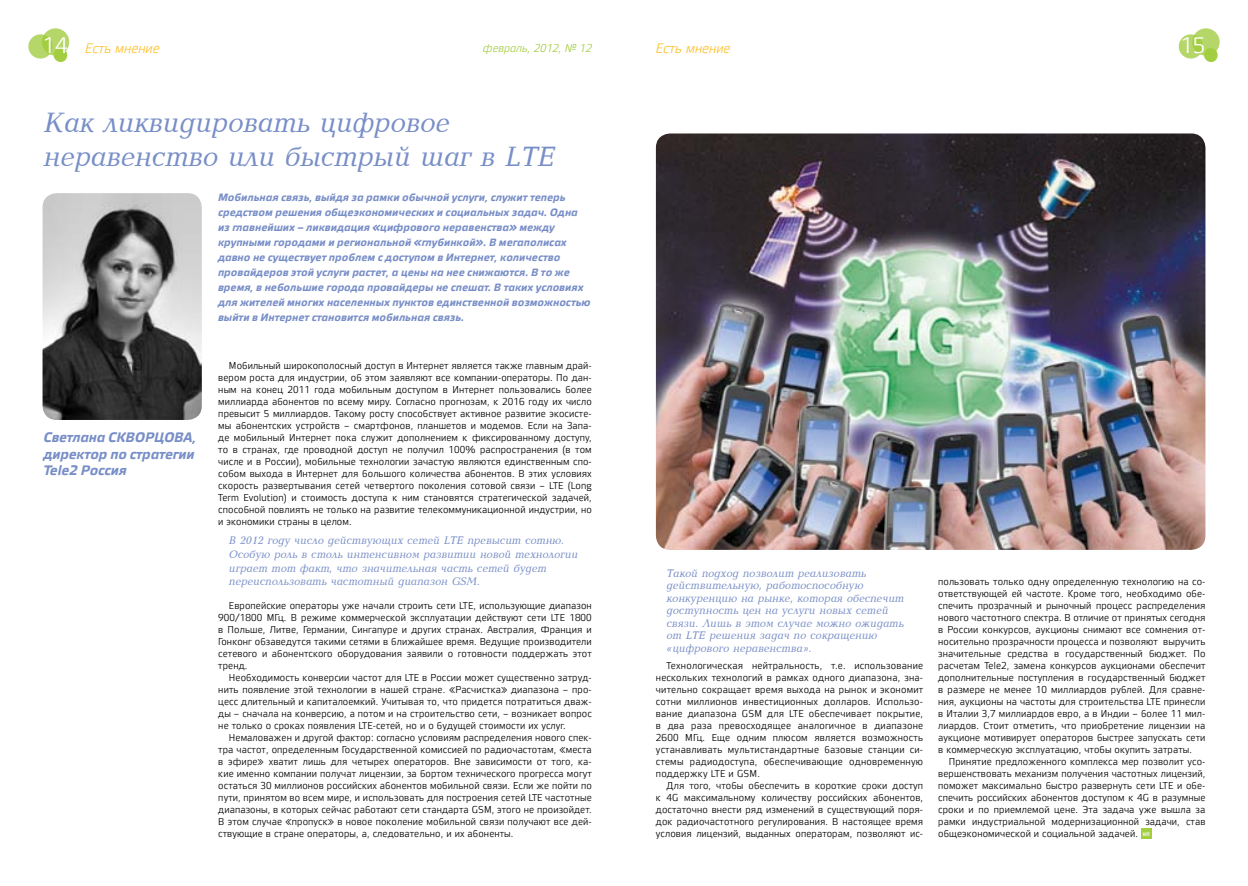
<style>
.page{position:relative;width:1248px;height:886px;background:#fff}
.page>*{position:absolute;margin:0;border:0;box-sizing:border-box;transform-origin:0 0}
.t1{font:italic 28.75px/34.5px "Baltica";letter-spacing:-.01em;color:#788ec7}
.t2{font:22.5px "Vida 31 Pro";color:#fff}
.t3{font:italic 700 13.75px/16.5px "Vida 32 Pro";letter-spacing:-.01em;color:#788ec7}
.t4{font:italic 13.75px "Vida 31 Pro";color:#fec232}
.t5{font:italic 11.25px/12.5px "Baltica";color:#788ec7}
.t6{font:italic 11.25px "Vida 31 Pro";color:#a3ce42}
.t7{font:italic 700 10.62px/15px "Vida 32 Pro";color:#788ec7}
.t8{font:10px/12px "Vida 31 Pro";letter-spacing:.01em;color:#000;text-align:justify}
.s1{font-style:normal;font-size:22.5px;color:#fff}
.s2{font-family:"Vida 32 Pro";font-weight:700;font-size:5px;color:#fff}
</style>
<div class="page">
<svg style="left:1178px;top:28px;width:42px;height:34px"></svg>
<svg style="left:28px;top:28px;width:42px;height:34px"></svg>
<img style="left:43px;top:193px;width:159px;height:227px">
<img style="left:656px;top:133px;width:549px;height:417px">
<div style="left:1140px;top:828px;width:11px;height:11px;background:#a3ce42"></div>
<h3 class="t4" style="left:43px;top:38px;width:119px"><span class="s1">14</span> Есть мнение</h3>
<p class="t6" style="left:483px;top:40px;width:111px">февраль, 2012, № 12</p>
<h3 class="t4" style="left:656px;top:38px;width:76px">Есть мнение</h3>
<h2 class="t2" style="left:1180px;top:29px;width:26px">15</h2>
<h1 class="t1" style="left:43px;top:106px;width:512px">Как ликвидировать цифровое неравенство или быстрый шаг в LTE</h1>
<h3 class="t3" style="left:43px;top:428px;width:154px">Светлана СКВОРЦОВА, директор по стратегии<br>Tele2 Россия</h3>
<p class="t7" style="left:218px;top:189px;width:374px">Мобильная связь, выйдя за рамки обычной услуги, служит теперь средством решения общеэкономических и социальных задач. Одна из главнейших – ликвидация «цифрового неравенства» между крупными городами и региональной «глубинкой». В мегаполисах давно не существует проблем с доступом в Интернет, количество провайдеров этой услуги растет, а цены на нее снижаются. В то же время, в небольшие города провайдеры не спешат. В таких условиях для жителей многих населенных пунктов единственной возможностью выйти в Интернет становится мобильная связь.</p>
<p class="t8" style="left:218px;top:359px;width:375px;text-indent:11px">Мобильный широкополосный доступ в Интернет является также главным драй&shy;вером роста для индустрии, об этом заявляют все компании-операторы. По дан&shy;ным на конец 2011 года мобильным доступом в Интернет пользовались более миллиарда абонентов по всему миру. Согласно прогнозам, к 2016 году их число превысит 5 миллиардов. Такому росту способствует активное развитие экосисте&shy;мы абонентских устройств – смартфонов, планшетов и модемов. Если на Запа&shy;де мобильный Интернет пока служит дополнением к фиксированному доступу, то в странах, где проводной доступ не получил 100% распространения (в том числе и в России), мобильные технологии зачастую являются единственным спо&shy;собом выхода в Интернет для большого количества абонентов. В этих условиях скорость развертывания сетей четвертого поколения сотовой связи – LTE (Long Term Evolution) и стоимость доступа к ним становятся стратегической задачей, способной повлиять не только на развитие телекоммуникационной индустрии, но и экономики страны в целом.</p>
<p class="t5" style="left:229px;top:534px;width:350px;line-height:13.8px">В 2012 году число действующих сетей LTE превысит сотню.<br>Особую роль в столь интенсивном развитии новой технологии играет тот факт, что значительная часть сетей будет переиспользовать частотный диапазон GSM.</p>
<p class="t8" style="left:218px;top:599px;width:375px;text-indent:11px">Европейские операторы уже начали строить сети LTE, использующие диапазон 900/1800 МГц. В режиме коммерческой эксплуатации действуют сети LTE 1800 в Польше, Литве, Германии, Сингапуре и других странах. Австралия, Франция и Гонконг обзаведутся такими сетями в ближайшее время. Ведущие производители сетевого и абонентского оборудования заявили о готовности поддержать этот тренд.</p>
<p class="t8" style="left:218px;top:671px;width:375px;text-indent:11px">Необходимость конверсии частот для LTE в России может существенно затруд&shy;нить появление этой технологии в нашей стране. «Расчистка» диапазона – про&shy;цесс длительный и капиталоемкий. Учитывая то, что придется потратиться дваж&shy;ды – сначала на конверсию, а потом и на строительство сети, – возникает вопрос не только о сроках появления LTE-сетей, но и о будущей стоимости их услуг.</p>
<p class="t8" style="left:218px;top:731px;width:375px;text-indent:11px">Немаловажен и другой фактор: согласно условиям распределения нового спек&shy;тра частот, определенным Государственной комиссией по радиочастотам, «места в эфире» хватит лишь для четырех операторов. Вне зависимости от того, ка&shy;кие именно компании получат лицензии, за бортом технического прогресса могут остаться 30 миллионов российских абонентов мобильной связи. Если же пойти по пути, принятом во всем мире, и использовать для построения сетей LTE частотные диапазоны, в которых сейчас работают сети стандарта GSM, этого не произойдет.<br>В этом случае «пропуск» в новое поколение мобильной связи получают все дей&shy;ствующие в стране операторы, а, следовательно, и их абоненты.</p>
<p class="t5" style="left:666px;top:567px;width:239px">Такой подход позволит реализовать действительную, работоспособную конкуренцию на рынке, которая обеспечит доступность цен на услуги новых сетей связи. Лишь в этом случае можно ожидать от LTE решения задач по сокращению «цифрового неравенства».</p>
<p class="t8" style="left:656px;top:659px;width:269px;text-indent:11px">Технологическая нейтральность, т.е. использование нескольких технологий в рамках одного диапазона, зна&shy;чительно сокращает время выхода на рынок и экономит сотни миллионов инвестиционных долларов. Использо&shy;вание диапазона GSM для LTE обеспечивает покрытие, в два раза превосходящее аналогичное в диапазоне 2600 МГц. Еще одним плюсом является возможность устанавливать мультистандартные базовые станции си&shy;стемы радиодоступа, обеспечивающие одновременную поддержку LTE и GSM.</p>
<p class="t8" style="left:656px;top:779px;width:269px;text-indent:11px">Для того, чтобы обеспечить в короткие сроки доступ к 4G максимальному количеству российских абонентов, достаточно внести ряд изменений в существующий поря&shy;док радиочастотного регулирования. В настоящее время условия лицензий, выданных операторам, позволяют ис-</p>
<p class="t8" style="left:938px;top:575px;width:269px">пользовать только одну определенную технологию на со&shy;ответствующей ей частоте. Кроме того, необходимо обе&shy;спечить прозрачный и рыночный процесс распределения нового частотного спектра. В отличие от принятых сегодня в России конкурсов, аукционы снимают все сомнения от&shy;носительно прозрачности процесса и позволяют выручить значительные средства в государственный бюджет. По расчетам Tele2, замена конкурсов аукционами обеспечит дополнительные поступления в государственный бюджет в размере не менее 10 миллиардов рублей. Для сравне&shy;ния, аукционы на частоты для строительства LTE принесли в Италии 3,7 миллиардов евро, а в Индии – более 11 мил&shy;лиардов. Стоит отметить, что приобретение лицензии на аукционе мотивирует операторов быстрее запускать сети в коммерческую эксплуатацию, чтобы окупить затраты.</p>
<p class="t8" style="left:938px;top:755px;width:269px;text-indent:11px">Принятие предложенного комплекса мер позволит усо&shy;вершенствовать механизм получения частотных лицензий, поможет максимально быстро развернуть сети LTE и обе&shy;спечить российских абонентов доступом к 4G в разумные сроки и по приемлемой цене. Эта задача уже вышла за рамки индустриальной модернизационной задачи, став общеэкономической и социальной задачей. <span class="s2">КП</span></p>
</div>
